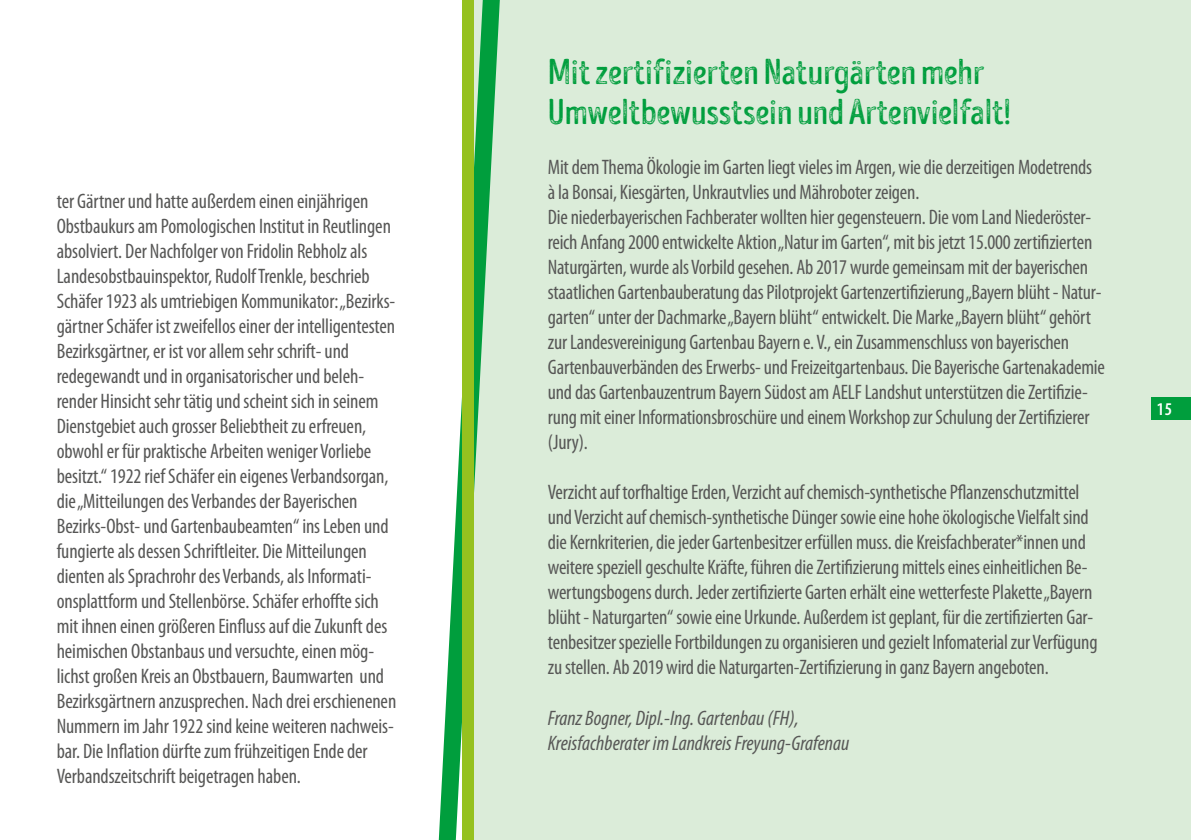
<style>
.page{position:relative;width:1191px;height:840px;background:#fff}
.page>*{position:absolute;margin:0;border:0;box-sizing:border-box;transform-origin:0 0}
.t1{font:36px/40px "Intro Head B G Base";letter-spacing:-.005em;color:#009e3d}
.t2{font:condensed 21px/25px "Myriad Pro";letter-spacing:-.01em;color:#575756}
.t3{font:italic condensed 21px/25px "Myriad Pro";color:#575756}
.t4{font:600 condensed 18px "Myriad Pro";color:#fff}
</style>
<div class="page">
<div style="left:468px;top:0;width:723px;height:839px;background:#dbecd9"></div>
<svg style="left:439px;top:0;width:61px;height:839px"></svg>
<div style="left:462px;top:0;width:11px;height:839px;background:#95c11f"></div>
<div style="left:1151px;top:397px;width:40px;height:23px;background:#009e3d"></div>
<p class="t2" style="left:57px;top:188px;width:341px">ter Gärtner und hatte außerdem einen einjährigen Obstbaukurs am Pomologischen Institut in Reutlingen absolviert. Der Nachfolger von Fridolin Rebholz als Landesobstbauinspektor, Rudolf Trenkle, beschrieb Schäfer 1923 als umtriebigen Kommunikator: „Bezirks&shy;gärtner Schäfer ist zweifellos einer der intelligentesten Bezirksgärtner, er ist vor allem sehr schrift- und redegewandt und in organisatorischer und beleh&shy;render Hinsicht sehr tätig und scheint sich in seinem Dienstgebiet auch grosser Beliebtheit zu erfreuen, obwohl er für praktische Arbeiten weniger Vorliebe besitzt.“ 1922 rief Schäfer ein eigenes Verbandsorgan, die „Mitteilungen des Verbandes der Bayerischen Bezirks-Obst- und Gartenbaubeamten“ ins Leben und fungierte als dessen Schriftleiter. Die Mitteilungen dienten als Sprachrohr des Verbands, als Informati&shy;onsplattform und Stellenbörse. Schäfer erhoffte sich mit ihnen einen größeren Einfluss auf die Zukunft des heimischen Obstanbaus und versuchte, einen mög&shy;lichst großen Kreis an Obstbauern, Baumwarten und Bezirksgärtnern anzusprechen. Nach drei erschienenen Nummern im Jahr 1922 sind keine weiteren nachweis&shy;bar. Die Inflation dürfte zum frühzeitigen Ende der Verbandszeitschrift beigetragen haben.</p>
<h1 class="t1" style="left:548px;top:52px;width:464px">Mit zertifizierten Naturgärten mehr<br>Umweltbewusstsein und Artenvielfalt!</h1>
<p class="t2" style="left:548px;top:154px;width:558px">Mit dem Thema Ökologie im Garten liegt vieles im Argen, wie die derzeitigen Modetrends<br>à la Bonsai, Kiesgärten, Unkrautvlies und Mähroboter zeigen.<br>Die niederbayerischen Fachberater wollten hier gegensteuern. Die vom Land Niederöster&shy;reich Anfang 2000 entwickelte Aktion „Natur im Garten“, mit bis jetzt 15.000 zertifizierten Naturgärten, wurde als Vorbild gesehen. Ab 2017 wurde gemeinsam mit der bayerischen staatlichen Gartenbauberatung das Pilotprojekt Gartenzertifizierung „Bayern blüht - Natur&shy;garten“ unter der Dachmarke „Bayern blüht“ entwickelt. Die Marke „Bayern blüht“ gehört zur Landesvereinigung Gartenbau Bayern e. V., ein Zusammenschluss von bayerischen Gartenbauverbänden des Erwerbs- und Freizeitgartenbaus. Die Bayerische Gartenakademie und das Gartenbauzentrum Bayern Südost am AELF Landshut unterstützen die Zertifizie&shy;rung mit einer Informationsbroschüre und einem Workshop zur Schulung der Zertifizierer (Jury).</p>
<p class="t2" style="left:548px;top:479px;width:551px">Verzicht auf torfhaltige Erden, Verzicht auf chemisch-synthetische Pflanzenschutzmittel und Verzicht auf chemisch-synthetische Dünger sowie eine hohe ökologische Vielfalt sind die Kernkriterien, die jeder Gartenbesitzer erfüllen muss. die Kreisfachberater*innen und weitere speziell geschulte Kräfte, führen die Zertifizierung mittels eines einheitlichen Be&shy;wertungsbogens durch. Jeder zertifizierte Garten erhält eine wetterfeste Plakette „Bayern blüht - Naturgarten“ sowie eine Urkunde. Außerdem ist geplant, für die zertifizierten Gar&shy;tenbesitzer spezielle Fortbildungen zu organisieren und gezielt Infomaterial zur Verfügung zu stellen. Ab 2019 wird die Naturgarten-Zertifizierung in ganz Bayern angeboten.</p>
<p class="t3" style="left:548px;top:704px;width:303px">Franz Bogner, Dipl.-Ing. Gartenbau (FH),<br>Kreisfachberater im Landkreis Freyung-Grafenau</p>
<p class="t4" style="left:1157px;top:397px;width:17px">15</p>
</div>
